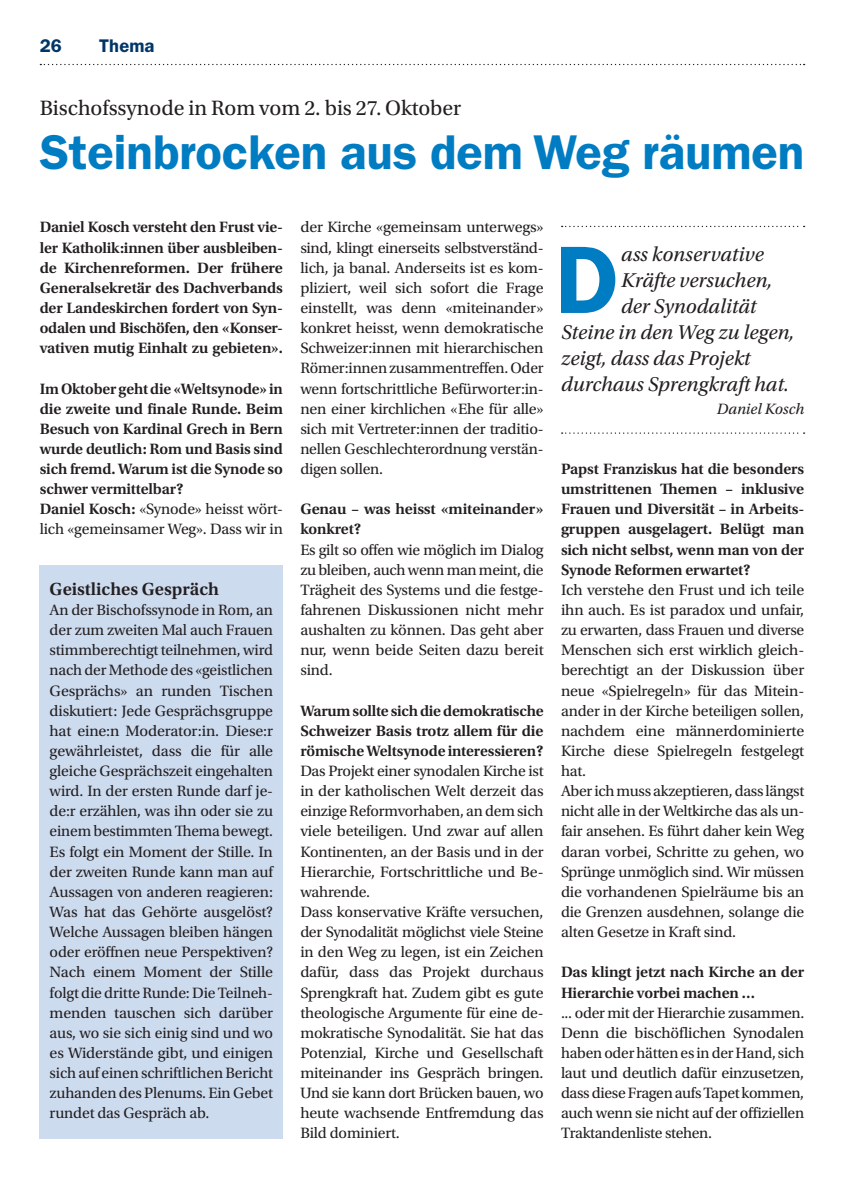
<style>
.page{position:relative;width:844px;height:1191px;background:#fff}
.page>*{position:absolute;margin:0;border:0;box-sizing:border-box;transform-origin:0 0}
.t1{font:600 96.25px "ITC Franklin Gothic Std";color:#007cc2}
.t2{font:600 49px "ITC Franklin Gothic Std";letter-spacing:-.005em;color:#007cc2}
.t3{font:21.88px "Utopia Std";color:#231f20}
.t4{font:italic 21px "Utopia Std";color:#231f20}
.t5{font:600 18.38px "Utopia Std";color:#231f20}
.t6{font:600 18.38px "ITC Franklin Gothic Std";letter-spacing:.005em;color:#003667}
.t7{font:15.75px/20.1px "Utopia Std";letter-spacing:-.01em;color:#231f20;text-align:justify}
.t8{font:600 15.75px/20.1px "Utopia Std";letter-spacing:-.01em;color:#231f20;text-align:justify}
.t9{font:italic 15.75px "Utopia Std";color:#231f20}
.s1{font-weight:400}
</style>
<div class="page">
<svg style="left:40px;top:64px;width:764px;height:1px"></svg>
<div style="left:40px;top:564px;width:243px;height:574px;background:#cddbef"></div>
<svg style="left:561px;top:226px;width:243px;height:1px"></svg>
<svg style="left:561px;top:432px;width:243px;height:2px"></svg>
<p class="t6" style="left:40px;top:35px;width:24px">26</p>
<p class="t6" style="left:99px;top:35px;width:57px">Thema</p>
<h3 class="t3" style="left:40px;top:96px;width:423px">Bischofssynode in Rom vom 2. bis 27. Oktober</h3>
<h2 class="t2" style="left:40px;top:123px;width:765px">Steinbrocken aus dem Weg räumen</h2>
<p class="t8" style="left:40px;top:217px;width:245px">Daniel Kosch versteht den Frust vie&shy;ler Katholik:innen über ausbleiben&shy;de Kirchenreformen. Der frühere Generalsekretär des Dachverbands der Landeskirchen fordert von Syn&shy;odalen und Bischöfen, den «Konser&shy;vativen mutig Einhalt zu gebieten».</p>
<p class="t8" style="left:40px;top:378px;width:245px;text-align:left">Im Oktober geht die «Weltsynode» in die zweite und finale Runde. Beim Besuch von Kardinal Grech in Bern wurde deutlich: Rom und Basis sind sich fremd. Warum ist die Synode so schwer vermittelbar?<br>Daniel Kosch: <span class="s1">«Synode» heisst wört&shy;lich «gemeinsamer Weg». Dass wir in</span></p>
<p class="t5" style="left:50px;top:578px;width:171px">Geistliches Gespräch</p>
<p class="t7" style="left:50px;top:600px;width:225px">An der Bischofssynode in Rom, an der zum zweiten Mal auch Frauen stimmberechtigt teilnehmen, wird nach der Methode des «geistlichen Gesprächs» an runden Tischen diskutiert: Jede Gesprächsgruppe hat eine:n Moderator:in. Diese:r gewährleistet, dass die für alle gleiche Gesprächszeit eingehalten wird. In der ersten Runde darf je&shy;de:r erzählen, was ihn oder sie zu einem bestimmten Thema bewegt.<br>Es folgt ein Moment der Stille. In der zweiten Runde kann man auf Aussagen von anderen reagieren:<br>Was hat das Gehörte ausgelöst?<br>Welche Aussagen bleiben hängen oder eröffnen neue Perspektiven?<br>Nach einem Moment der Stille folgt die dritte Runde: Die Teilneh&shy;menden tauschen sich darüber aus, wo sie sich einig sind und wo es Widerstände gibt, und einigen sich auf einen schriftlichen Bericht zuhanden des Plenums. Ein Gebet rundet das Gespräch ab.</p>
<p class="t7" style="left:300px;top:217px;width:245px">der Kirche «gemeinsam unterwegs» sind, klingt einerseits selbstverständ&shy;lich, ja banal. Anderseits ist es kom&shy;pliziert, weil sich sofort die Frage einstellt, was denn «miteinander» konkret heisst, wenn demokratische Schweizer:innen mit hierarchischen Römer:innen zusammentreffen. Oder wenn fortschrittliche Befürworter:in&shy;nen einer kirchlichen «Ehe für alle» sich mit Vertreter:innen der traditio&shy;nellen Geschlechterordnung verstän&shy;digen sollen.</p>
<p class="t8" style="left:300px;top:499px;width:245px">Genau – was heisst «miteinander» konkret?</p>
<p class="t7" style="left:300px;top:539px;width:245px">Es gilt so offen wie möglich im Dialog zu bleiben, auch wenn man meint, die Trägheit des Systems und die festge&shy;fahrenen Diskussionen nicht mehr aushalten zu können. Das geht aber nur, wenn beide Seiten dazu bereit sind.</p>
<p class="t8" style="left:300px;top:700px;width:245px">Warum sollte sich die demokratische Schweizer Basis trotz allem für die römische Weltsynode interessieren?</p>
<p class="t7" style="left:300px;top:761px;width:245px;text-align:left">Das Projekt einer synodalen Kirche ist in der katholischen Welt derzeit das einzige Reformvorhaben, an dem sich viele beteiligen. Und zwar auf allen Kontinenten, an der Basis und in der Hierarchie, Fortschrittliche und Be&shy;wahrende.<br>Dass konservative Kräfte versuchen, der Synodalität möglichst viele Steine in den Weg zu legen, ist ein Zeichen dafür, dass das Projekt durchaus Sprengkraft hat. Zudem gibt es gute theologische Argumente für eine de&shy;mokratische Synodalität. Sie hat das Potenzial, Kirche und Gesellschaft miteinander ins Gespräch bringen.<br>Und sie kann dort Brücken bauen, wo heute wachsende Entfremdung das Bild dominiert.</p>
<h1 class="t1" style="left:555px;top:223px;width:65px">D</h1>
<h3 class="t4" style="left:621px;top:243px;width:144px">ass konservative</h3>
<h3 class="t4" style="left:621px;top:269px;width:153px">Kräfte versuchen,</h3>
<h3 class="t4" style="left:621px;top:295px;width:136px">der Synodalität</h3>
<h3 class="t4" style="left:561px;top:320px;width:235px">Steine in den Weg zu legen,</h3>
<h3 class="t4" style="left:561px;top:346px;width:191px">zeigt, dass das Projekt</h3>
<h3 class="t4" style="left:561px;top:372px;width:229px">durchaus Sprengkraft hat.</h3>
<p class="t9" style="left:716px;top:400px;width:89px">Daniel Kosch</p>
<p class="t8" style="left:561px;top:459px;width:245px">Papst Franziskus hat die besonders umstrittenen Themen – inklusive Frauen und Diversität – in Arbeits&shy;gruppen ausgelagert. Belügt man sich nicht selbst, wenn man von der Synode Reformen erwartet?</p>
<p class="t7" style="left:561px;top:580px;width:245px;text-align:left">Ich verstehe den Frust und ich teile ihn auch. Es ist paradox und unfair, zu erwarten, dass Frauen und diverse Menschen sich erst wirklich gleich&shy;berechtigt an der Diskussion über neue «Spielregeln» für das Mitein&shy;ander in der Kirche beteiligen sollen, nachdem eine männerdominierte Kirche diese Spielregeln festgelegt hat.<br>Aber ich muss akzeptieren, dass längst nicht alle in der Weltkirche das als un&shy;fair ansehen. Es führt daher kein Weg daran vorbei, Schritte zu gehen, wo Sprünge unmöglich sind. Wir müssen die vorhandenen Spielräume bis an die Grenzen ausdehnen, solange die alten Gesetze in Kraft sind.</p>
<p class="t8" style="left:561px;top:962px;width:245px">Das klingt jetzt nach Kirche an der<br>Hierarchie vorbei machen …</p>
<p class="t7" style="left:561px;top:1002px;width:245px">... oder mit der Hierarchie zusammen.<br>Denn die bischöflichen Synodalen haben oder hätten es in der Hand, sich laut und deutlich dafür einzusetzen, dass diese Fragen aufs Tapet kommen, auch wenn sie nicht auf der offiziellen Traktandenliste stehen.</p>
</div>
